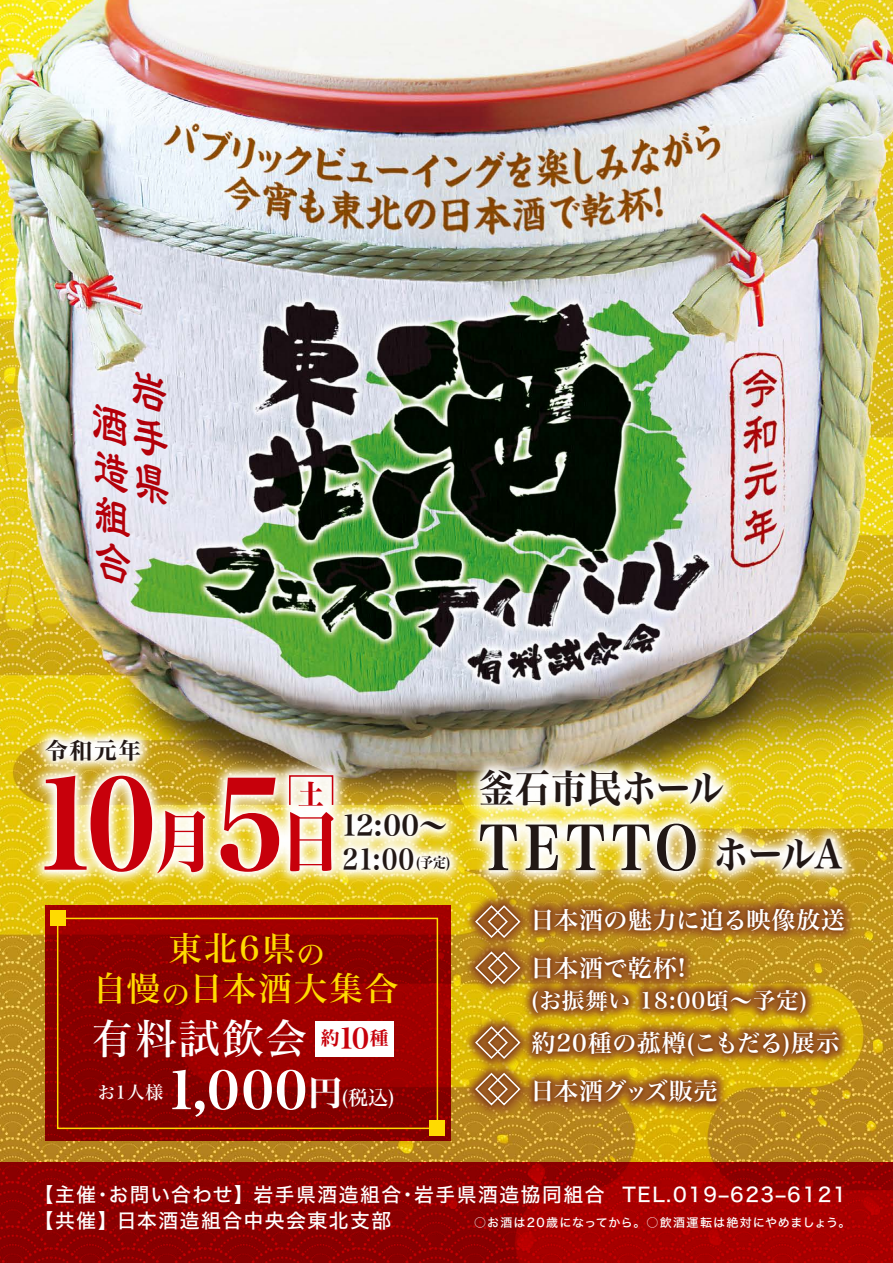
<style>
.page{position:relative;width:893px;height:1263px;background:#fff}
.page>*{position:absolute;margin:0;border:0;box-sizing:border-box;transform-origin:0 0}
.t1{font:122.1px "Hira Min Std W8";color:#c7000b;scale:.9 1}
.t2{font:60px "Hira Min Std W7";letter-spacing:.115em;color:#221815;scale:.9 1}
.t3{font:52.05px "Hira Min Std W7";color:#fff}
.t4{font:41.1px "Hira Min Std W5";letter-spacing:.06em;color:#fff}
.t5{font:39px "Hira Min Std W7";letter-spacing:.01em;color:#221815;scale:.9 1}
.t6{font:33.45px/39.6px "Hira Min Std W5";letter-spacing:.06em;color:#ffdb00;text-align:center}
.t7{font:28.2px/33.9px "Hira Min Std W7";letter-spacing:.01em;color:#221815}
.t8{font:28.2px "Hira Min Std W8";color:#c7000b;scale:.9 1}
.t9{font:24px/48px "Hira Min Std W6";letter-spacing:.02em;color:#fff}
.t10{font:22.65px "Hira Min Std W7";color:#221815}
.t11{font:22.5px "Hira Min Std W6";letter-spacing:.04em;color:#fff}
.t12{font:19.8px/25.8px "Hira Kaku Std W5";letter-spacing:.08em;color:#fff}
.t13{font:17.85px "Hira Min Std W5";color:#fff}
.t14{font:12px "Hira Kaku Std W5";letter-spacing:.095em;color:#fff}
.s1{font-size:66px}
.s2{font-size:14.4px}
.s3{font-family:"Hira Min Std W7";font-size:28.05px;color:#c7000b}
.s4{font-size:34.35px}
.s5{font-family:"Hira Min Std W5";font-size:19.95px}
.s6{font-size:39px}
</style>
<div class="page">
<img style="left:0;top:0;width:893px;height:1162px">
<svg style="left:45px;top:953px;width:405px;height:188px;background:#920400"></svg>
<div style="left:316px;top:1021px;width:78px;height:35px;background:#fff"></div>
<div style="left:430px;top:1121px;width:15px;height:15px;background:#ffdb00"></div>
<svg style="left:0;top:1162px;width:893px;height:101px;background:#970000"></svg>
<img style="left:18px;top:721px;width:852px;height:232px">
<img style="left:24px;top:732px;width:840px;height:215px">
<div style="left:289px;top:775px;width:44px;height:31px;border:2px solid #c7000b"></div>
<img style="left:461px;top:892px;width:397px;height:227px">
<img style="left:469px;top:899px;width:384px;height:216px">
<svg style="left:474px;top:904px;width:48px;height:35px;background:#ad793f"></svg>
<svg style="left:474px;top:950px;width:48px;height:35px;background:#ac783f"></svg>
<svg style="left:474px;top:1025px;width:48px;height:35px;background:#b07d3c"></svg>
<svg style="left:474px;top:1072px;width:48px;height:34px;background:#ad7a3f"></svg>
<svg style="left:93px;top:368px;width:76px;height:219px;background:#e0e4e9"></svg>
<p class="t10" style="left:45px;top:733px;width:98px">令和元年</p>
<h1 class="t1" style="left:31px;top:735px;width:346px">10<span class="s1">月</span>5<span class="s1">日</span></h1>
<h3 class="t8" style="left:298px;top:774px;width:30px">土</h3>
<h3 class="t7" style="left:341px;top:809px;width:111px">12:00～<br>21:00<span class="s2">(予定)</span></h3>
<h3 class="t6" style="left:93px;top:928px;width:307px">東北6県<sub>の<br></sub>自慢<sub>の</sub>日本酒大集合</h3>
<h3 class="t4" style="left:92px;top:1009px;width:298px">有料試飲会 <sup>約</sup><span class="s3">10</span><sup>種</sup></h3>
<p class="t13" style="left:98px;top:1079px;width:67px">お1人様</p>
<h3 class="t3" style="left:165px;top:1052px;width:231px">1,000<span class="s4">円</span><span class="s5">(税込)</span></h3>
<h3 class="t5" style="left:479px;top:760px;width:273px">釜石市民ホール</h3>
<h2 class="t2" style="left:479px;top:805px;width:405px">TETTO <span class="s6">ホールA</span></h2>
<p class="t9" style="left:530px;top:896px;width:316px">日本酒の魅力に迫る映像放送日本酒で乾杯!</p>
<p class="t11" style="left:531px;top:984px;width:277px">(お振舞い 18:00頃～予定)</p>
<p class="t9" style="left:530px;top:1019px;width:311px">約20種の菰樽(こもだる)展示日本酒グッズ販売</p>
<p class="t12" style="left:34px;top:1182px;width:814px">【主催・お問い合わせ】岩手県酒造組合・岩手県酒造協同組合 TEL.019‒623‒6121【共催】日本酒造組合中央会東北支部</p>
<p class="t14" style="left:474px;top:1213px;width:378px">○お酒は20歳になってから。 ○飲酒運転は絶対にやめましょう。</p>
</div>
